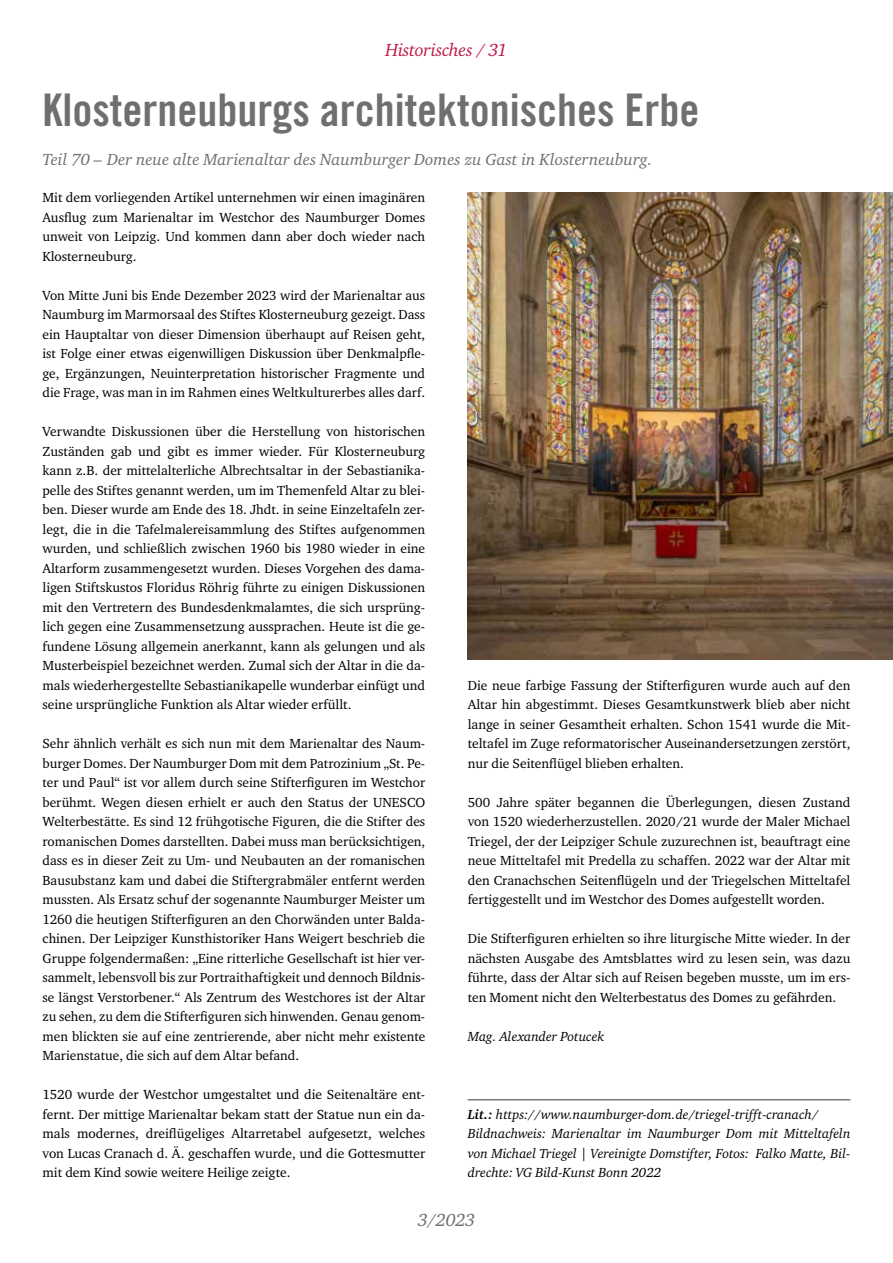
<style>
.page{position:relative;width:893px;height:1263px;background:#fff}
.page>*{position:absolute;margin:0;border:0;box-sizing:border-box;transform-origin:0 0}
.t1{font:45px "Trade Gothic LT Std Bd Cn 20";color:#706f6f}
.t2{font:italic 18px "Charter ITC";letter-spacing:-.015em;color:#bf1a49}
.t3{font:italic 18px "Charter ITC";color:#706f6f}
.t4{font:italic 16.5px "Charter ITC";color:#706f6f}
.t5{font:13.5px/19.5px "Charter ITC";color:#000;text-align:justify}
.t6{font:italic 13.5px/19.5px "Charter ITC";color:#000}
.s1{font-weight:700}
</style>
<div class="page">
<svg style="left:468px;top:1099px;width:382px;height:1px"></svg>
<img style="left:468px;top:192px;width:425px;height:467px">
<h2 class="t2" style="left:385px;top:39px;width:123px">Historisches / 31</h2>
<h1 class="t1" style="left:43px;top:83px;width:659px">Klosterneuburgs architektonisches Erbe</h1>
<p class="t4" style="left:43px;top:149px;width:611px">Teil 70 – Der neue alte Marienaltar des Naumburger Domes zu Gast in Klosterneuburg.</p>
<p class="t5" style="left:43px;top:188px;width:384px">Mit dem vorliegenden Artikel unternehmen wir einen imaginären Ausflug zum Marienaltar im Westchor des Naumburger Domes unweit von Leipzig. Und kommen dann aber doch wieder nach Klosterneuburg.</p>
<p class="t5" style="left:43px;top:285px;width:384px">Von Mitte Juni bis Ende Dezember 2023 wird der Marienaltar aus Naumburg im Marmorsaal des Stiftes Klosterneuburg gezeigt. Dass ein Hauptaltar von dieser Dimension überhaupt auf Reisen geht, ist Folge einer etwas eigenwilligen Diskussion über Denkmalpfle&shy;ge, Ergänzungen, Neuinterpretation historischer Fragmente und die Frage, was man in im Rahmen eines Weltkulturerbes alles darf.</p>
<p class="t5" style="left:43px;top:422px;width:384px">Verwandte Diskussionen über die Herstellung von historischen Zuständen gab und gibt es immer wieder. Für Klosterneuburg kann z.B. der mittelalterliche Albrechtsaltar in der Sebastianika&shy;pelle des Stiftes genannt werden, um im Themenfeld Altar zu blei&shy;ben. Dieser wurde am Ende des 18. Jhdt. in seine Einzeltafeln zer&shy;legt, die in die Tafelmalereisammlung des Stiftes aufgenommen wurden, und schließlich zwischen 1960 bis 1980 wieder in eine Altarform zusammengesetzt wurden. Dieses Vorgehen des dama&shy;ligen Stiftskustos Floridus Röhrig führte zu einigen Diskussionen mit den Vertretern des Bundesdenkmalamtes, die sich ursprüng&shy;lich gegen eine Zusammensetzung aussprachen. Heute ist die ge&shy;fundene Lösung allgemein anerkannt, kann als gelungen und als Musterbeispiel bezeichnet werden. Zumal sich der Altar in die da&shy;mals wiederhergestellte Sebastianikapelle wunderbar einfügt und seine ursprüngliche Funktion als Altar wieder erfüllt.</p>
<p class="t5" style="left:43px;top:734px;width:384px">Sehr ähnlich verhält es sich nun mit dem Marienaltar des Naum&shy;burger Domes. Der Naumburger Dom mit dem Patrozinium „St. Pe&shy;ter und Paul“ ist vor allem durch seine Stifterfiguren im Westchor berühmt. Wegen diesen erhielt er auch den Status der UNESCO Welterbestätte. Es sind 12 frühgotische Figuren, die die Stifter des romanischen Domes darstellten. Dabei muss man berücksichtigen, dass es in dieser Zeit zu Um- und Neubauten an der romanischen Bausubstanz kam und dabei die Stiftergrabmäler entfernt werden mussten. Als Ersatz schuf der sogenannte Naumburger Meister um 1260 die heutigen Stifterfiguren an den Chorwänden unter Balda&shy;chinen. Der Leipziger Kunsthistoriker Hans Weigert beschrieb die Gruppe folgendermaßen: „Eine ritterliche Gesellschaft ist hier ver&shy;sammelt, lebensvoll bis zur Portraithaftigkeit und dennoch Bildnis&shy;se längst Verstorbener.“ Als Zentrum des Westchores ist der Altar zu sehen, zu dem die Stifterfiguren sich hinwenden. Genau genom&shy;men blickten sie auf eine zentrierende, aber nicht mehr existente Marienstatue, die sich auf dem Altar befand.</p>
<p class="t5" style="left:43px;top:1085px;width:384px">1520 wurde der Westchor umgestaltet und die Seitenaltäre ent&shy;fernt. Der mittige Marienaltar bekam statt der Statue nun ein da&shy;mals modernes, dreiflügeliges Altarretabel aufgesetzt, welches von Lucas Cranach d. Ä. geschaffen wurde, und die Gottesmutter mit dem Kind sowie weitere Heilige zeigte.</p>
<p class="t5" style="left:468px;top:675px;width:384px">Die neue farbige Fassung der Stifterfiguren wurde auch auf den Altar hin abgestimmt. Dieses Gesamtkunstwerk blieb aber nicht lange in seiner Gesamtheit erhalten. Schon 1541 wurde die Mit&shy;teltafel im Zuge reformatorischer Auseinandersetzungen zerstört, nur die Seitenflügel blieben erhalten.</p>
<p class="t5" style="left:468px;top:792px;width:384px">500 Jahre später begannen die Überlegungen, diesen Zustand von 1520 wiederherzustellen. 2020/21 wurde der Maler Michael Triegel, der der Leipziger Schule zuzurechnen ist, beauftragt eine neue Mitteltafel mit Predella zu schaffen. 2022 war der Altar mit den Cranachschen Seitenflügeln und der Triegelschen Mitteltafel fertiggestellt und im Westchor des Domes aufgestellt worden.</p>
<p class="t5" style="left:468px;top:929px;width:384px">Die Stifterfiguren erhielten so ihre liturgische Mitte wieder. In der nächsten Ausgabe des Amtsblattes wird zu lesen sein, was dazu führte, dass der Altar sich auf Reisen begeben musste, um im ers&shy;ten Moment nicht den Welterbestatus des Domes zu gefährden.</p>
<p class="t6" style="left:468px;top:1026px;width:138px">Mag. Alexander Potucek</p>
<p class="t6" style="left:468px;top:1104px;width:384px"><span class="s1">Lit.:</span> https://www.naumburger-dom.de/triegel-trifft-cranach/ Bildnachweis: Marienaltar im Naumburger Dom mit Mitteltafeln von Michael Triegel | Vereinigte Domstifter, Fotos: Falko Matte, Bil&shy;drechte: VG Bild-Kunst Bonn 2022</p>
<h2 class="t3" style="left:418px;top:1209px;width:59px">3/2023</h2>
</div>
